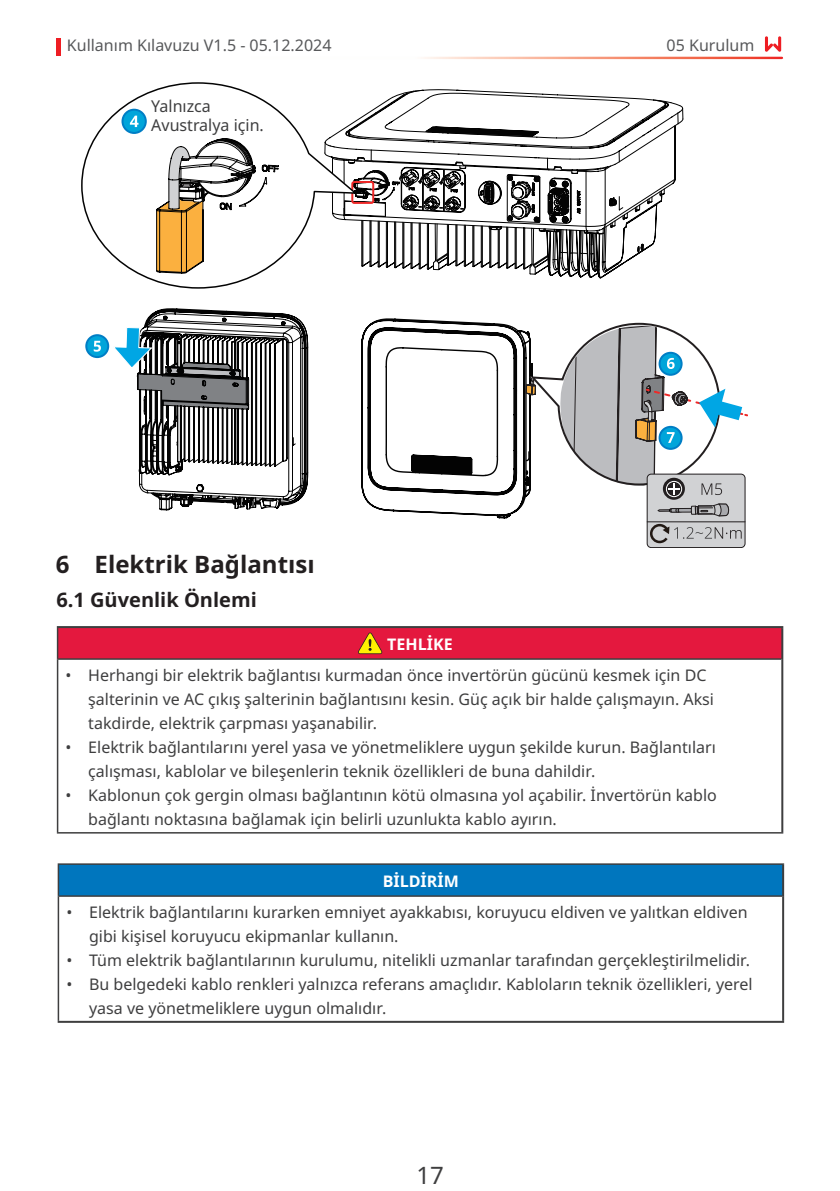
<style>
.page{position:relative;width:840px;height:1191px;background:#fff}
.page>*{position:absolute;margin:0;border:0;box-sizing:border-box;transform-origin:0 0}
.一级标题{font:700 24px "Noto Sans";color:#231f20}
.t1{font:24px "Noto Sans";color:#3e3e3f}
.二级标题{font:700 20px "Noto Sans";color:#231f20}
.t2{font:16.4px/19.2px "Noto Sans";color:#3e3e3f}
.t3{font:16px/24px "Noto Sans";color:#3e3e3f}
.t4{font:16px "Noto Sans";color:#57585a}
.t5{font:700 16px "Noto Sans";color:#fff}
</style>
<div class="page">
<hr style="left:57px;top:38px;width:4px;height:18px;background:#ee1d23">
<svg style="left:765px;top:36px;width:15px;height:16px"></svg>
<div style="left:58px;top:864px;width:724px;height:32px;background:#0076be"></div>
<hr style="left:58px;top:863px;width:725px;height:2px;background:#3e3e3f">
<hr style="left:58px;top:865px;width:1px;height:30px;background:#3e3e3f">
<hr style="left:58px;top:895px;width:723px;height:2px;background:#3e3e3f">
<hr style="left:58px;top:897px;width:1px;height:123px;background:#3e3e3f">
<hr style="left:781px;top:865px;width:2px;height:31px;background:#3e3e3f">
<hr style="left:781px;top:896px;width:2px;height:124px;background:#3e3e3f">
<hr style="left:58px;top:1020px;width:725px;height:2px;background:#3e3e3f">
<div style="left:58px;top:627px;width:723px;height:32px;background:#e4183e"></div>
<hr style="left:57px;top:626px;width:725px;height:2px;background:#3e3e3f">
<hr style="left:780px;top:628px;width:2px;height:31px;background:#3e3e3f">
<hr style="left:780px;top:659px;width:2px;height:173px;background:#3e3e3f">
<hr style="left:57px;top:628px;width:1px;height:30px;background:#3e3e3f">
<hr style="left:57px;top:658px;width:723px;height:2px;background:#3e3e3f">
<hr style="left:57px;top:660px;width:1px;height:172px;background:#3e3e3f">
<hr style="left:57px;top:832px;width:725px;height:1px;background:#3e3e3f">
<svg style="left:358px;top:632px;width:24px;height:22px"></svg>
<svg style="left:669px;top:107px;width:14px;height:80px"></svg>
<svg style="left:357px;top:89px;width:312px;height:190px"></svg>
<div style="left:351px;top:181px;width:23px;height:23px;border:2px solid #ee2928;border-radius:2px"></div>
<svg style="left:81px;top:82px;width:276px;height:207px"></svg>
<svg style="left:155px;top:138px;width:124px;height:136px"></svg>
<svg style="left:122px;top:110px;width:24px;height:23px"></svg>
<div style="left:121px;top:109px;width:26px;height:25px;border:2px solid #007ec5;border-radius:50%"></div>
<svg style="left:130px;top:116px;width:8px;height:11px"></svg>
<svg style="left:86px;top:335px;width:22px;height:22px"></svg>
<div style="left:85px;top:334px;width:24px;height:24px;border:2px solid #007ec5;border-radius:50%"></div>
<svg style="left:94px;top:341px;width:7px;height:11px"></svg>
<svg style="left:114px;top:308px;width:195px;height:203px"></svg>
<div style="left:646px;top:474px;width:98px;height:73px;background:#d1d2d4;border-radius:4px"></div>
<div style="left:646px;top:473px;width:99px;height:74px;border:1px solid #231f20;border-radius:4px"></div>
<svg style="left:361px;top:318px;width:385px;height:225px"></svg>
<p class="t4" style="left:67px;top:34px;width:266px">Kullanım Kılavuzu V1.5 - 05.12.2024</p>
<p class="t2" style="left:151px;top:97px;width:114px">Yalnızca<br>Avustralya için.</p>
<p class="一级标题" style="left:56px;top:547px;width:260px">6 Elektrik Bağlantısı</p>
<p class="二级标题" style="left:56px;top:585px;width:202px">6.1 Güvenlik Önlemi</p>
<p class="t4" style="left:666px;top:34px;width:89px">05 Kurulum</p>
<p class="t5" style="left:387px;top:633px;width:67px">TEHLİKE</p>
<p class="t3" style="left:88px;top:663px;width:627px;text-indent:-23px">• Herhangi bir elektrik bağlantısı kurmadan önce invertörün gücünü kesmek için DC şalterinin ve AC çıkış şalterinin bağlantısını kesin. Güç açık bir halde çalışmayın. Aksi takdirde, elektrik çarpması yaşanabilir.</p>
<p class="t3" style="left:88px;top:735px;width:628px;text-indent:-23px">• Elektrik bağlantılarını yerel yasa ve yönetmeliklere uygun şekilde kurun. Bağlantıları çalışması, kablolar ve bileşenlerin teknik özellikleri de buna dahildir.</p>
<p class="t3" style="left:88px;top:783px;width:629px;text-indent:-23px">• Kablonun çok gergin olması bağlantının kötü olmasına yol açabilir. İnvertörün kablo bağlantı noktasına bağlamak için belirli uzunlukta kablo ayırın.</p>
<p class="t5" style="left:382px;top:870px;width:77px">BİLDİRİM</p>
<p class="t3" style="left:89px;top:900px;width:659px;text-indent:-23px">• Elektrik bağlantılarını kurarken emniyet ayakkabısı, koruyucu eldiven ve yalıtkan eldiven gibi kişisel koruyucu ekipmanlar kullanın.</p>
<p class="t3" style="left:66px;top:948px;width:685px">• Tüm elektrik bağlantılarının kurulumu, nitelikli uzmanlar tarafından gerçekleştirilmelidir.</p>
<p class="t3" style="left:89px;top:972px;width:664px;text-indent:-23px">• Bu belgedeki kablo renkleri yalnızca referans amaçlıdır. Kabloların teknik özellikleri, yerel yasa ve yönetmeliklere uygun olmalıdır.</p>
<h1 class="t1" style="left:416px;top:1157px;width:29px">17</h1>
</div>
